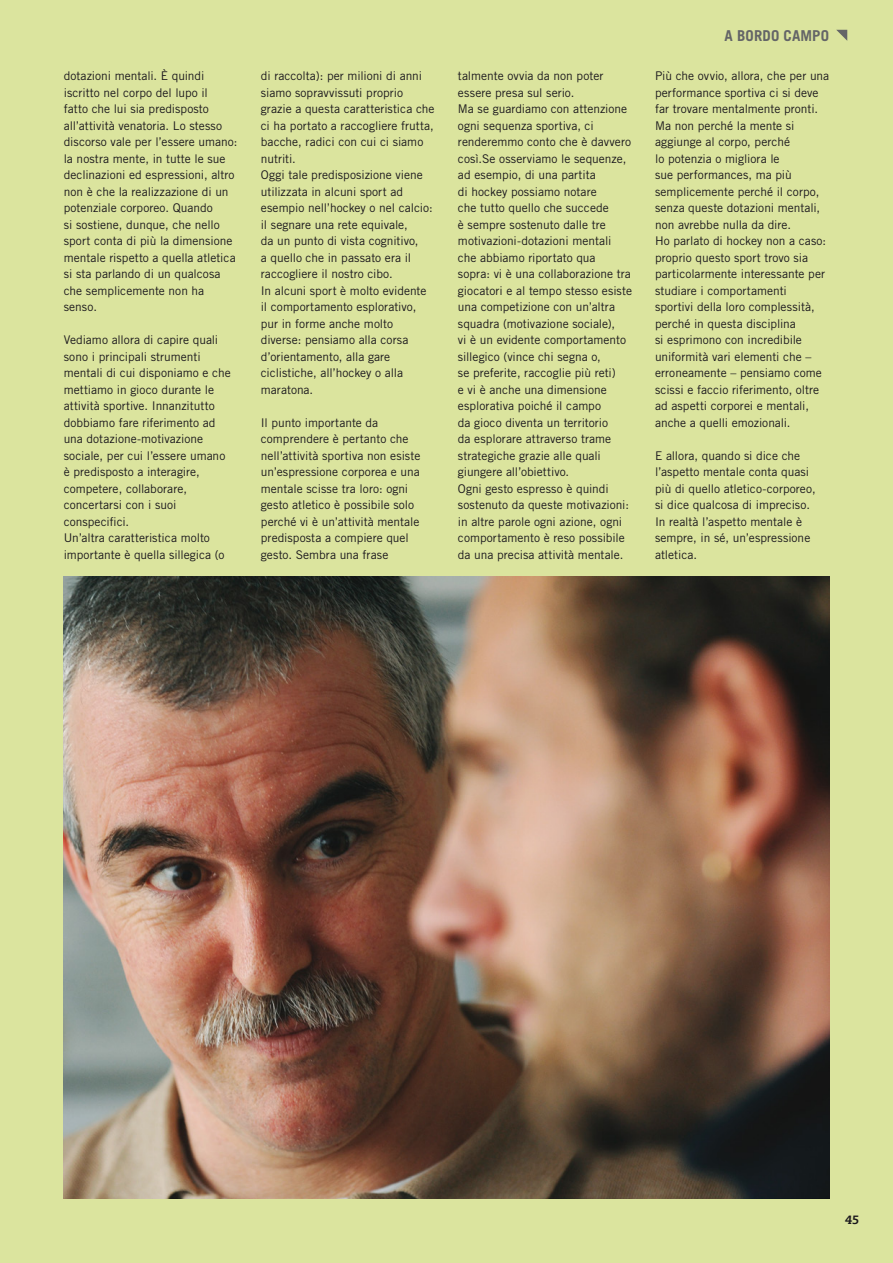
<style>
.page{position:relative;width:893px;height:1263px;background:#dbe49e}
.page>*{position:absolute;margin:0;border:0;box-sizing:border-box;transform-origin:0 0}
.t1{font:700 15px "Trade Gothic LT Std";letter-spacing:.01em;color:#646567}
.t2{font:12px/16.5px "Trade Gothic LT Std";color:#1a171c}
.t3{font:italic 800 12px "Caecilia LT Std";color:#1a171c}
</style>
<div class="page">
<img style="left:64px;top:576px;width:765px;height:623px">
<svg style="left:836px;top:30px;width:11px;height:11px"></svg>
<p class="t2" style="left:64px;top:68px;width:175px">dotazioni mentali. È quindi iscritto nel corpo del lupo il<br>fatto che lui sia predisposto all’attività venatoria. Lo stesso discorso vale per l’essere umano: la nostra mente, in tutte le sue declinazioni ed espressioni, altro non è che la realizzazione di un potenziale corporeo. Quando<br>si sostiene, dunque, che nello sport conta di più la dimensione mentale rispetto a quella atletica si sta parlando di un qualcosa che semplicemente non ha senso.</p>
<p class="t2" style="left:64px;top:332px;width:168px">Vediamo allora di capire quali sono i principali strumenti mentali di cui disponiamo e che mettiamo in gioco durante le attività sportive. Innanzitutto dobbiamo fare riferimento ad una dotazione-motivazione sociale, per cui l’essere umano è predisposto a interagire, competere, collaborare, concertarsi con i suoi conspecifici.<br>Un’altra caratteristica molto importante è quella sillegica (o</p>
<p class="t2" style="left:261px;top:68px;width:175px">di raccolta): per milioni di anni siamo sopravvissuti proprio grazie a questa caratteristica che ci ha portato a raccogliere frutta, bacche, radici con cui ci siamo nutriti.<br>Oggi tale predisposizione viene utilizzata in alcuni sport ad esempio nell’hockey o nel calcio: il segnare una rete equivale,<br>da un punto di vista cognitivo,<br>a quello che in passato era il raccogliere il nostro cibo.<br>In alcuni sport è molto evidente il comportamento esplorativo, pur in forme anche molto diverse: pensiamo alla corsa d’orientamento, alla gare ciclistiche, all’hockey o alla maratona.</p>
<p class="t2" style="left:261px;top:414px;width:161px">Il punto importante da comprendere è pertanto che nell’attività sportiva non esiste un’espressione corporea e una mentale scisse tra loro: ogni gesto atletico è possibile solo perché vi è un’attività mentale predisposta a compiere quel gesto. Sembra una frase</p>
<p class="t1" style="left:724px;top:26px;width:106px">A BORDO CAMPO</p>
<p class="t2" style="left:458px;top:68px;width:176px">talmente ovvia da non poter essere presa sul serio.<br>Ma se guardiamo con attenzione ogni sequenza sportiva, ci renderemmo conto che è davvero così.Se osserviamo le sequenze, ad esempio, di una partita<br>di hockey possiamo notare<br>che tutto quello che succede<br>è sempre sostenuto dalle tre motivazioni-dotazioni mentali che abbiamo riportato qua<br>sopra: vi è una collaborazione tra giocatori e al tempo stesso esiste una competizione con un’altra squadra (motivazione sociale),<br>vi è un evidente comportamento sillegico (vince chi segna o,<br>se preferite, raccoglie più reti)<br>e vi è anche una dimensione esplorativa poiché il campo<br>da gioco diventa un territorio<br>da esplorare attraverso trame strategiche grazie alle quali giungere all’obiettivo.<br>Ogni gesto espresso è quindi sostenuto da queste motivazioni: in altre parole ogni azione, ogni comportamento è reso possibile da una precisa attività mentale.</p>
<p class="t2" style="left:655px;top:68px;width:176px">Più che ovvio, allora, che per una performance sportiva ci si deve far trovare mentalmente pronti.<br>Ma non perché la mente si aggiunge al corpo, perché<br>lo potenzia o migliora le<br>sue performances, ma più semplicemente perché il corpo, senza queste dotazioni mentali, non avrebbe nulla da dire.<br>Ho parlato di hockey non a caso: proprio questo sport trovo sia particolarmente interessante per studiare i comportamenti<br>sportivi della loro complessità, perché in questa disciplina<br>si esprimono con incredibile uniformità vari elementi che – erroneamente – pensiamo come scissi e faccio riferimento, oltre ad aspetti corporei e mentali, anche a quelli emozionali.</p>
<p class="t2" style="left:655px;top:447px;width:162px">E allora, quando si dice che l’aspetto mentale conta quasi più di quello atletico-corporeo, si dice qualcosa di impreciso.<br>In realtà l’aspetto mentale è sempre, in sé, un’espressione atletica.</p>
<p class="t3" style="left:845px;top:1212px;width:16px">45</p>
</div>
